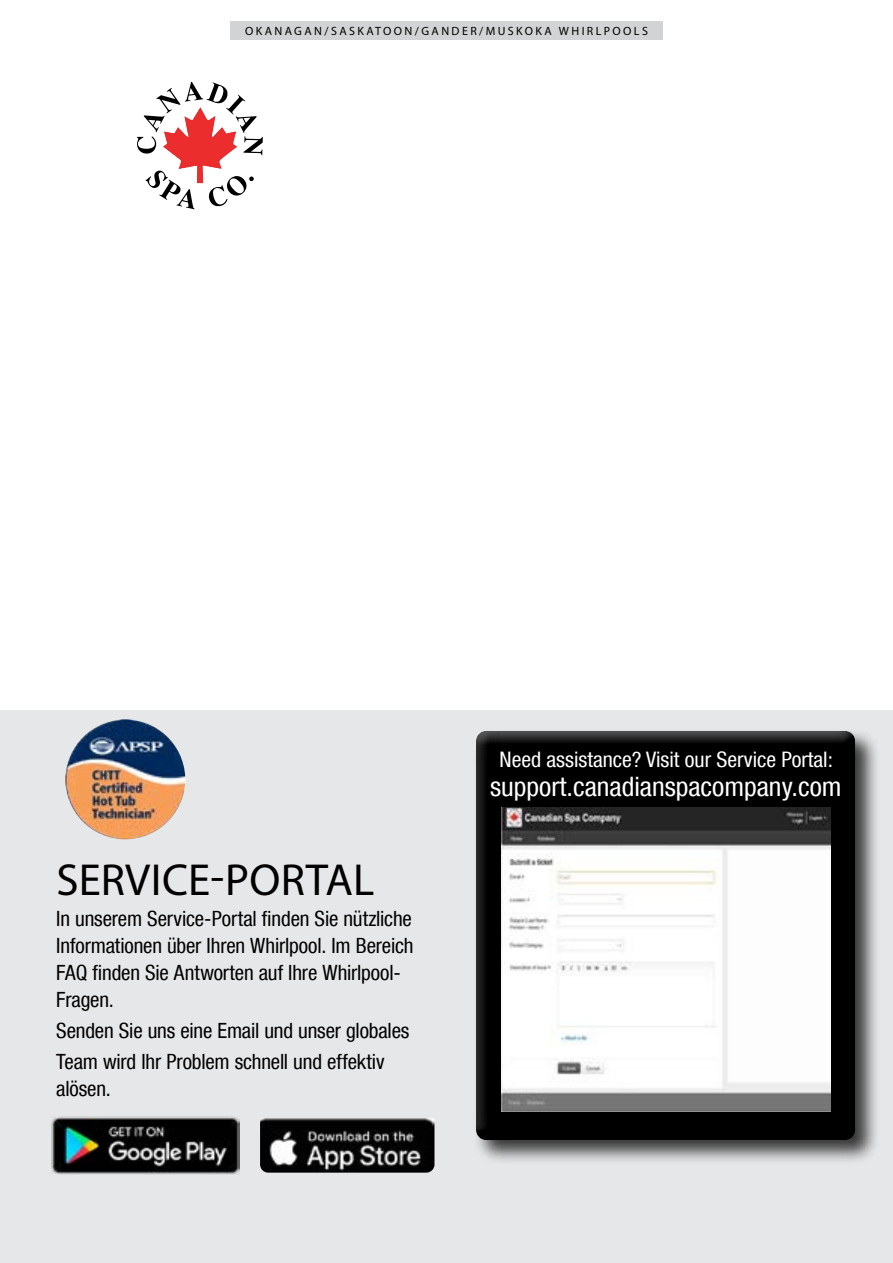
<style>
.page{position:relative;width:893px;height:1263px;background:#fff}
.page>*{position:absolute;margin:0;border:0;box-sizing:border-box;transform-origin:0 0}
.t1{font:45px "Myriad Pro";letter-spacing:.005em;color:#000}
.t2{font:condensed 26.7px "Helvetica Neue LT Com";color:#fff}
.t3{font:condensed 21.45px "Helvetica Neue LT Com";color:#fff}
.t4{font:condensed 21px/27px "Helvetica Neue LT Com";letter-spacing:-.01em;color:#000}
.t5{font:12px "Myriad Pro";letter-spacing:.2em;color:#000}
</style>
<div class="page">
<div style="left:230px;top:21px;width:433px;height:19px;background:#d1d3d4"></div>
<div style="left:0;top:710px;width:893px;height:553px;background:#e6e7e8"></div>
<div style="left:473px;top:728px;width:408px;height:438px;background:#000;opacity:.75"></div>
<div style="left:464px;top:721px;width:399px;height:420px;background:#e6e7e8"></div>
<div style="left:469px;top:729px;width:398px;height:412px;background:#000;opacity:.75"></div>
<img style="left:502px;top:807px;width:329px;height:305px">
<img style="left:51px;top:1116px;width:189px;height:59px">
<img style="left:260px;top:1118px;width:174px;height:54px">
<img style="left:65px;top:719px;width:120px;height:120px;border-radius:59px">
<svg style="left:137px;top:82px;width:126px;height:127px"></svg>
<p class="t5" style="left:245px;top:23px;width:404px">OKANAGAN/SASKATOON/GANDER/MUSKOKA WHIRLPOOLS</p>
<h1 class="t1" style="left:57px;top:852px;width:319px">SERVICE-PORTAL</h1>
<p class="t4" style="left:56px;top:905px;width:359px">In unserem Service-Portal finden Sie nützliche Informationen über Ihren Whirlpool. Im Bereich FAQ finden Sie Antworten auf Ihre Whirlpool-Fragen.</p>
<p class="t4" style="left:56px;top:1015px;width:355px;line-height:31.2px">Senden Sie uns eine Email und unser globales<br>Team wird Ihr Problem schnell und effektiv</p>
<p class="t4" style="left:56px;top:1075px;width:56px">alösen.</p>
<p class="t3" style="left:499px;top:747px;width:335px">Need assistance? Visit our Service Portal:</p>
<p class="t2" style="left:490px;top:771px;width:353px">support.canadianspacompany.com</p>
</div>
